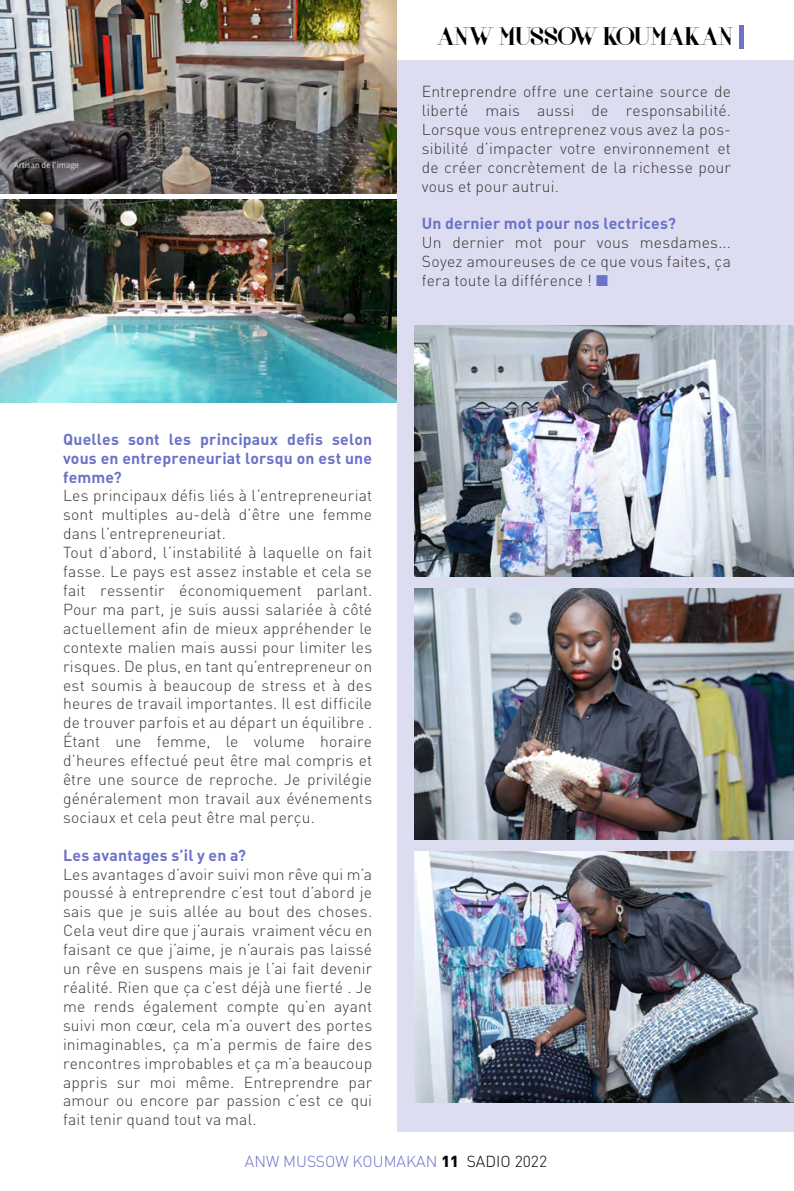
<style>
.page{position:relative;width:794px;height:1191px;background:#fff}
.page>*{position:absolute;margin:0;border:0;box-sizing:border-box;transform-origin:0 0}
.t1{font:26.25px "Voor";color:#000}
.t2{font:300 15.75px/18.9px "DIN";letter-spacing:.01em;color:#3c3531;text-align:justify}
.t3{font:15.75px/18.9px "DIN Bold Alternate";letter-spacing:.015em;color:#6b72c7;text-align:justify}
.t4{font:300 15.75px "DIN";color:#6b72c7}
.s1{color:#6b72c7}
.s2{font-weight:900;color:#000}
.s3{color:#000}
</style>
<div class="page">
<div style="left:398px;top:60px;width:396px;height:1071px;background:#dcddf1"></div>
<div style="left:739px;top:25px;width:5px;height:24px;background:#6b72c7"></div>
<img style="left:0;top:0;width:396px;height:193px">
<img style="left:414px;top:325px;width:380px;height:251px">
<img style="left:0;top:200px;width:396px;height:202px">
<img style="left:414px;top:588px;width:380px;height:251px">
<img style="left:414px;top:851px;width:380px;height:251px">
<h1 class="t1" style="left:437px;top:20px;width:298px">ANW MUSSOW KOUMAKAN</h1>
<p class="t2" style="left:422px;top:82px;width:311px">Entreprendre offre une certaine source de liberté mais aussi de responsabilité.<br>Lorsque vous entreprenez vous avez la pos&shy;sibilité d’impacter votre environnement et de créer concrètement de la richesse pour vous et pour autrui.</p>
<p class="t3" style="left:422px;top:213px;width:256px">Un dernier mot pour nos lectrices?</p>
<p class="t2" style="left:422px;top:233px;width:311px">U n dernier mot pour vous mesdames...<br>Soyez amoureuses de ce que vous faites, ça fera toute la différence ! <span class="s1">■</span></p>
<p class="t3" style="left:63px;top:429px;width:311px">Quelles sont les principaux defis selon vous en entrepreneuriat lorsqu on est une femme?</p>
<p class="t2" style="left:63px;top:486px;width:311px;text-align:left">Les principaux défis liés à l’entrepreneuriat sont multiples au-delà d’être une femme dans l’entrepreneuriat.<br>Tout d’abord, l’instabilité à laquelle on fait fasse. Le pays est assez instable et cela se fait ressentir économiquement parlant.<br>Pour ma part, je suis aussi salariée à côté actuellement afin de mieux appréhender le contexte malien mais aussi pour limiter les risques. De plus, en tant qu’entrepreneur on est soumis à beaucoup de stress et à des heures de travail importantes. I l est difficile de trouver parfois et au départ un équilibre .<br>Étant une femme, le volume horaire d’heures effectué peut être mal compris et être une source de reproche. Je privilégie généralement mon travail aux événements sociaux et cela peut être mal perçu.</p>
<p class="t3" style="left:63px;top:845px;width:185px">Les avantages s’il y en a?</p>
<p class="t2" style="left:63px;top:864px;width:311px">Les avantages d’avoir suivi mon rêve qui m’a poussé à entreprendre c’est tout d’abord je sais que je suis allée au bout des choses.<br>Cela veut dire que j’aurais vraiment vécu en faisant ce que j’aime, je n’aurais pas laissé un rêve en suspens mais je l’ai fait devenir réalité. Rien que ça c’est déjà une fierté . Je me rends également compte qu’en ayant suivi mon cœur, cela m’a ouvert des portes inimaginables, ça m’a permis de faire des rencontres improbables et ça m’a beaucoup appris sur moi même. Entreprendre par amour ou encore par passion c’est ce qui fait tenir quand tout va mal.</p>
<p class="t4" style="left:245px;top:1151px;width:13px">Anw</p>
<p class="t4" style="left:283px;top:1151px;width:265px">Mussow Koumakan <span class="s2">11</span> <span class="s3">sadio 2022</span></p>
</div>
